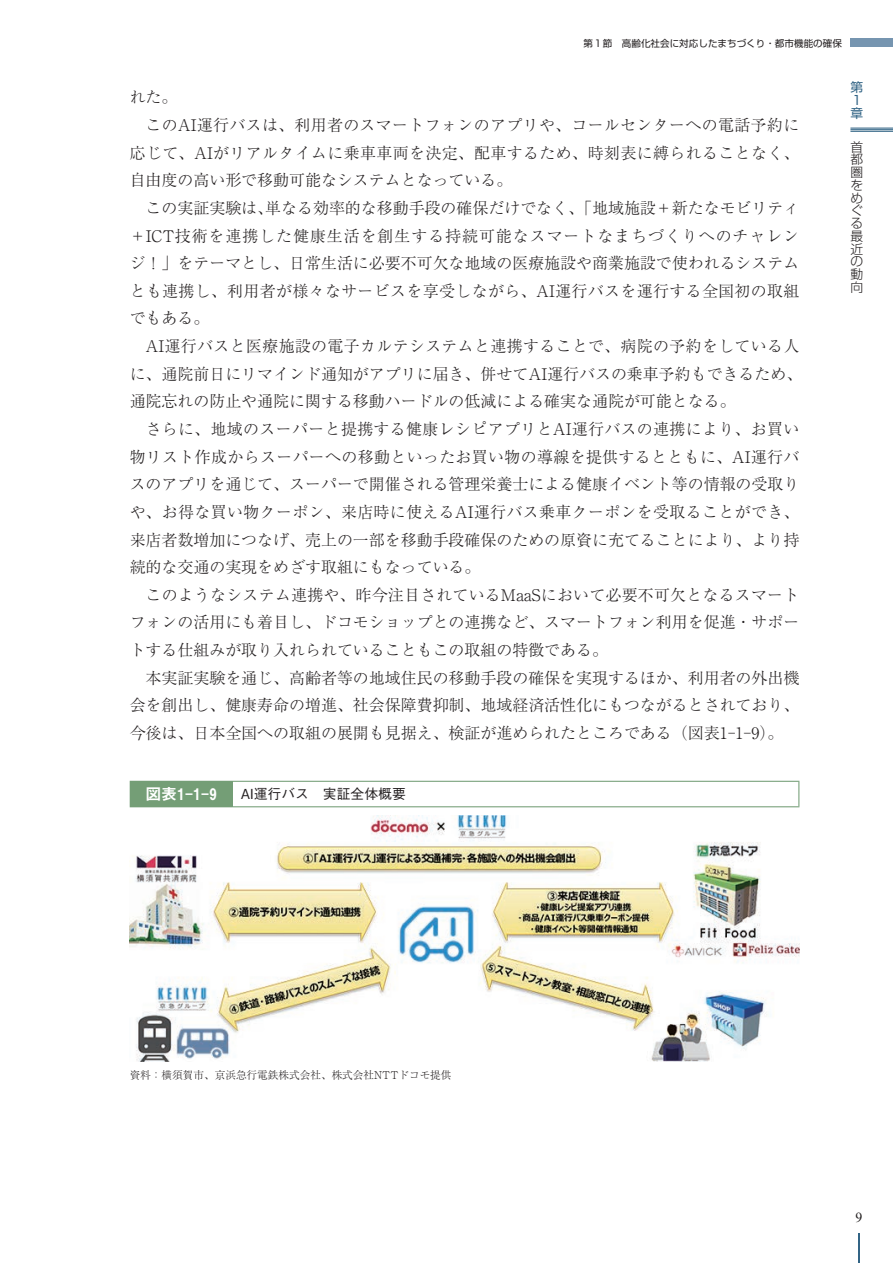
<style>
.page{position:relative;width:893px;height:1263px;background:#fff}
.page>*{position:absolute;margin:0;border:0;box-sizing:border-box;transform-origin:0 0}
.t1{font:300 15.9px/27.6px "Ryumin Pr 6 N";color:#231f20}
.t2{font:15.9px "Midashi Go Pr 6 N MB31";color:#fff}
.t3{font:500 13.8px "Gothic BBB Pr 6 N";color:#231f20}
.t4{font:13.8px "Times New Roman";color:#231f20}
.t5{font:300 12.75px/12.8px "Shin Go Pr 6 N";color:#231f20;text-align:justify}
.t6{font:12.75px/12.8px "Shin Go Pr 6 N";color:#326485}
.t7{font:300 10.65px "Ryumin Pr 6 N";color:#231f20}
.t8{font:9.6px "Shin Go Pr 6 N";color:#231f20}
</style>
<div class="page">
<div style="left:850px;top:38px;width:43px;height:9px;background:#7695b0"></div>
<div style="left:130px;top:781px;width:102px;height:26px;background:#749e76"></div>
<hr style="left:232px;top:781px;width:567px;height:1px;background:#749e76">
<svg style="left:232px;top:782px;width:1px;height:24px"></svg>
<svg style="left:798px;top:782px;width:1px;height:24px"></svg>
<hr style="left:232px;top:806px;width:567px;height:1px;background:#749e76">
<img style="left:130px;top:816px;width:669px;height:245px">
<hr style="left:850px;top:128px;width:43px;height:1px;background:#326485">
<hr style="left:850px;top:129px;width:43px;height:1px;background:#326485">
<hr style="left:850px;top:131px;width:43px;height:1px;background:#326485">
<hr style="left:858px;top:1233px;width:1px;height:30px;background:#326485">
<p class="t8" style="left:584px;top:35px;width:260px">第１節　高齢化社会に対応したまちづくり・都市機能の確保</p>
<p class="t1" style="left:130px;top:83px;width:674px">れた。<br>　このAI運行バスは、利用者のスマートフォンのアプリや、コールセンターへの電話予約に応じて、AIがリアルタイムに乗車車両を決定、配車するため、時刻表に縛られることなく、自由度の高い形で移動可能なシステムとなっている。<br>　この実証実験は、単なる効率的な移動手段の確保だけでなく、「地域施設＋新たなモビリティ＋ICT技術を連携した健康生活を創生する持続可能なスマートなまちづくりへのチャレンジ！」をテーマとし、日常生活に必要不可欠な地域の医療施設や商業施設で使われるシステムとも連携し、利用者が様々なサービスを享受しながら、AI運行バスを運行する全国初の取組でもある。<br>　AI運行バスと医療施設の電子カルテシステムと連携することで、病院の予約をしている人に、通院前日にリマインド通知がアプリに届き、併せてAI運行バスの乗車予約もできるため、通院忘れの防止や通院に関する移動ハードルの低減による確実な通院が可能となる。<br>　さらに、地域のスーパーと提携する健康レシピアプリとAI運行バスの連携により、お買い物リスト作成からスーパーへの移動といったお買い物の導線を提供するとともに、AI運行バスのアプリを通じて、スーパーで開催される管理栄養士による健康イベント等の情報の受取りや、お得な買い物クーポン、来店時に使えるAI運行バス乗車クーポンを受取ることができ、来店者数増加につなげ、売上の一部を移動手段確保のための原資に充てることにより、より持続的な交通の実現をめざす取組にもなっている。<br>　このようなシステム連携や、昨今注目されているMaaSにおいて必要不可欠となるスマートフォンの活用にも着目し、ドコモショップとの連携など、スマートフォン利用を促進・サポートする仕組みが取り入れられていることもこの取組の特徴である。<br>　本実証実験を通じ、高齢者等の地域住民の移動手段の確保を実現するほか、利用者の外出機会を創出し、健康寿命の増進、社会保障費抑制、地域経済活性化にもつながるとされており、今後は、日本全国への取組の展開も見据え、検証が進められたところである（図表１-１-９）。</p>
<p class="t6" style="left:850px;top:80px;width:14px">第<br>１章</p>
<p class="t5" style="left:850px;top:139px;width:14px">首都圏をめぐる最近の動向</p>
<p class="t2" style="left:145px;top:781px;width:73px">図表1-1-9</p>
<p class="t3" style="left:241px;top:783px;width:167px">AI運行バス　実証全体概要</p>
<p class="t7" style="left:130px;top:1067px;width:323px">資料：横須賀市、京浜急行電鉄株式会社、株式会社NTTドコモ提供</p>
<p class="t4" style="left:855px;top:1208px;width:8px">9</p>
</div>
